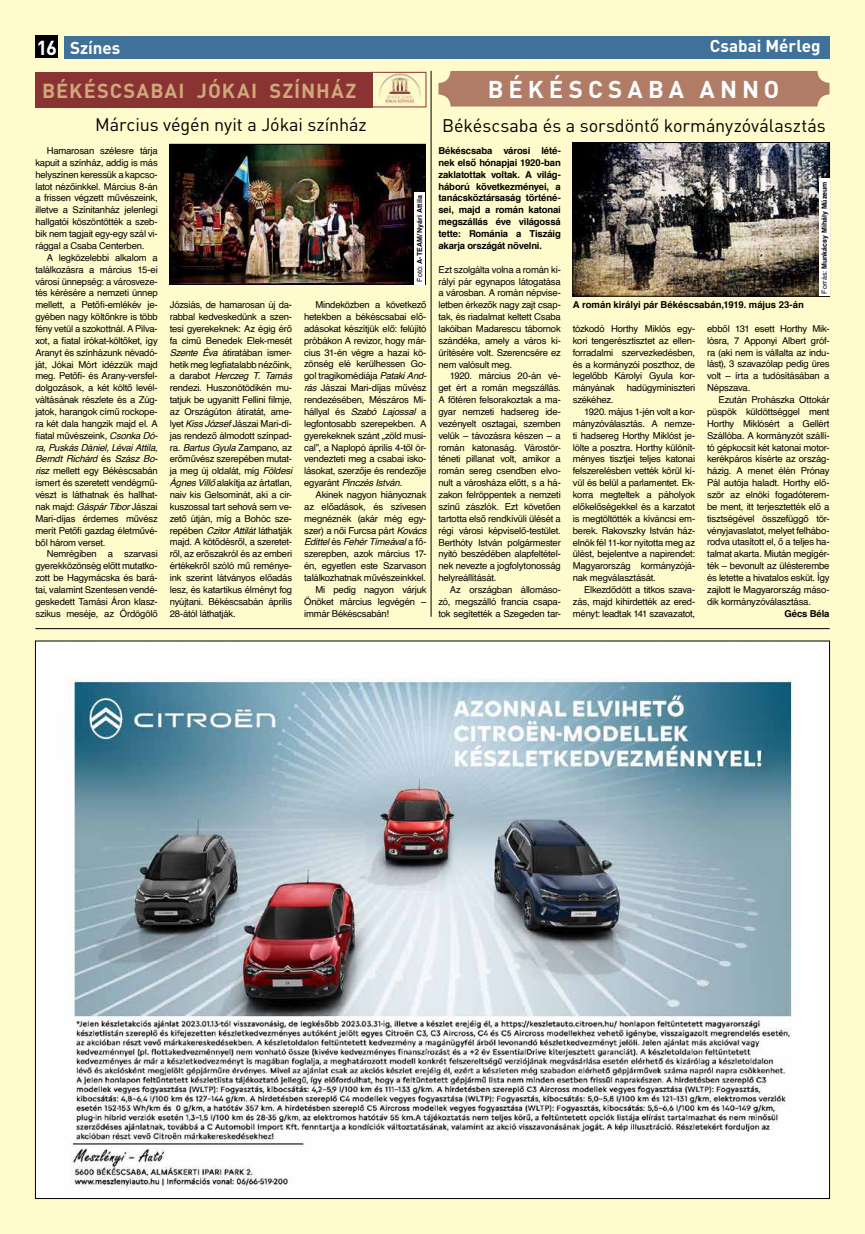
<style>
.page{position:relative;width:865px;height:1234px;background:#fff}
.page>*{position:absolute;margin:0;border:0;box-sizing:border-box;transform-origin:0 0}
.t1{font:700 24px "DIN Pro";letter-spacing:.21em;color:#fff}
.t2{font:700 20px "DIN Pro";letter-spacing:.05em;color:#cea87a}
.t3{font:18px "DIN Pro";letter-spacing:-.005em;color:#000}
.t4{font:700 17px "DIN Pro";color:#fff}
.t5{font:9.5px/11.9px "Helvetica";letter-spacing:-.02em;color:#000;text-align:justify}
.t6{font:700 9.5px/11.9px "Helvetica";letter-spacing:-.015em;color:#000;text-align:justify}
.t7{font:italic 9.5px "Helvetica";letter-spacing:-.025em;color:#000}
.t8{font:700 7px "Helvetica";color:#000}
.t9{font:700 7px "Helvetica";letter-spacing:.02em;color:#000}
.s1{font-size:20px}
.s2{font-style:italic}
.s3{font-weight:400}
.s4{font-style:normal}
</style>
<div class="page">
<div style="left:0;top:0;width:865px;height:1233px;background:#fffbcc"></div>
<div style="left:35px;top:35px;width:23px;height:23px;background:#000"></div>
<hr style="left:35px;top:628px;width:794px;height:1px;background:#000">
<div style="left:64px;top:36px;width:765px;height:23px;background:#407299"></div>
<div style="left:438px;top:71px;width:391px;height:35px;background:#b17c65;border-radius:12px"></div>
<div style="left:35px;top:72px;width:338px;height:35px;background:#8a3333"></div>
<img style="left:370px;top:70px;width:62px;height:37px">
<div style="left:370px;top:72px;width:56px;height:35px;border:1px solid #8a3333"></div>
<img style="left:37px;top:642px;width:791px;height:554px">
<img style="left:574px;top:144px;width:253px;height:150px">
<div style="left:572px;top:142px;width:257px;height:154px;border:1px solid #000"></div>
<hr style="left:431px;top:71px;width:1px;height:545px;background:#000">
<img style="left:172px;top:146px;width:251px;height:136px">
<div style="left:170px;top:144px;width:255px;height:140px;border:1px solid #000"></div>
<div style="left:414px;top:192px;width:11px;height:92px;background:#fff"></div>
<div style="left:818px;top:178px;width:11px;height:118px;background:#fff"></div>
<h3 class="t4" style="left:36px;top:36px;width:85px"><span class="s1">16</span> Színes</h3>
<h3 class="t4" style="left:710px;top:35px;width:112px">Csabai Mérleg</h3>
<h2 class="t2" style="left:42px;top:77px;width:316px">BÉKÉSCSABAI JÓKAI SZÍNHÁZ</h2>
<h1 class="t1" style="left:488px;top:73px;width:293px">BÉKÉSCSABA ANNO</h1>
<h3 class="t3" style="left:95px;top:112px;width:273px">Március végén nyit a Jókai színház</h3>
<p class="t5" style="left:35px;top:145px;width:124px;text-indent:11px">Hamarosan szélesre tárja kapuit a színház, addig is más helyszínen keressük a kapcso&shy;latot nézőinkkel. Március 8-án a frissen végzett művészeink, illetve a Színitanház jelenlegi hallgatói köszöntötték a szeb&shy;bik nem tagjait egy-egy szál vi&shy;rággal a Csaba Centerben.</p>
<p class="t5" style="left:35px;top:252px;width:124px;text-indent:11px">A legközelebbi alkalom a találkozásra a március 15-ei városi ünnepség: a városveze&shy;tés kérésére a nemzeti ünnep mellett, a Petőfi-emlékév je&shy;gyében nagy költőnkre is több fény vetül a szokottnál. A Pilva&shy;xot, a fiatal írókat-költőket, így Aranyt és színházunk névadó&shy;ját, Jókai Mórt idézzük majd meg. Petőfi- és Arany-versfel&shy;dolgozások, a két költő levél&shy;váltásának részlete és a Zúg&shy;jatok, harangok című rockope&shy;ra két dala hangzik majd el. A fiatal művészeink, <span class="s2">Csonka Dó&shy;ra, Puskás Dániel, Lévai Attila, Berndt Richárd</span> és <span class="s2">Szász Bo&shy;risz</span> mellett egy Békéscsabán ismert és szeretett vendégmű&shy;vészt is láthatnak és hallhat&shy;nak majd: <span class="s2">Gáspár Tibor</span> Jászai Mari-díjas érdemes művész merít Petőfi gazdag életművé&shy;ből három verset.</p>
<p class="t5" style="left:35px;top:548px;width:124px;text-indent:11px">Nemrégiben a szarvasi gyerekközönség előtt mutatko&shy;zott be Hagymácska és bará&shy;tai, valamint Szentesen vendé&shy;geskedett Tamási Áron klas - szikus meséje, az Ördögölő</p>
<p class="t9" style="left:414px;top:281px;width:88px;rotate:-90deg"><span class="s3">Fotó:</span> A-TEAM/Nyári Attila</p>
<p class="t5" style="left:170px;top:299px;width:124px">Józsiás, de hamarosan új da&shy;rabbal kedveskedünk a szen&shy;tesi gyerekeknek: Az égig érő fa című Benedek Elek-mesét <span class="s2">Szente Éva</span> átiratában ismer&shy;hetik meg legfiatalabb nézőink, a darabot <span class="s2">Herczeg T. Tamás </span>rendezi. Huszonötödikén mu&shy;tatjuk be ugyanitt Fellini filmje, az Országúton átiratát, ame&shy;lyet <span class="s2">Kiss József</span> Jászai Mari-dí&shy;jas rendező álmodott színpad&shy;ra. <span class="s2">Bartus Gyula</span> Zampano, az erőművész szerepében mutat&shy;ja meg új oldalát, míg <span class="s2">Földesi Ágnes Villő</span> alakítja az ártatlan, naiv kis Gelsominát, aki a cir&shy;kuszossal tart sehová sem ve&shy;zető útján, míg a Bohóc sze&shy;repében <span class="s2">Czitor Attilát</span> láthatják majd. A kötődésről, a szeretet&shy;ről, az erőszakról és az emberi értékekről szóló mű reménye&shy;ink szerint látványos előadás lesz, és katartikus élményt fog nyújtani. Békéscsabán április 28-ától láthatják.</p>
<p class="t5" style="left:304px;top:299px;width:124px;text-indent:11px">Mindeközben a következő hetekben a békéscsabai elő&shy;adásokat készítjük elő: felújító próbákon A revizor, hogy már&shy;cius 31-én végre a hazai kö&shy;zönség elé kerülhessen Go&shy;gol tragikomédiája <span class="s2">Pataki And&shy;rás</span> Jászai Mari-díjas művész rendezésében, Mészáros Mi&shy;hállyal és <span class="s2">Szabó Lajossal</span> a legfontosabb szerepekben. A gyerekeknek szánt „zöld musi&shy;cal”, a Naplopó április 4-től ör&shy;vendezteti meg a csabai isko&shy;lásokat, szerzője és rendezője egyaránt <span class="s2">Pinczés István.</span></p>
<p class="t5" style="left:315px;top:489px;width:112px">Akinek nagyon hiányoznak</p>
<p class="t5" style="left:304px;top:500px;width:124px">az előadások, és szívesen</p>
<p class="t5" style="left:304px;top:512px;width:124px">megnéznék (akár még egy-</p>
<p class="t5" style="left:304px;top:524px;width:124px">szer) a női Furcsa párt <span class="s2">Kovács</span></p>
<p class="t7" style="left:304px;top:534px;width:124px">Edittel <span class="s4">és</span> Fehér Tímeával <span class="s4">a fő-</span></p>
<p class="t5" style="left:304px;top:548px;width:124px">szerepben, azok március 17-</p>
<p class="t5" style="left:304px;top:560px;width:124px">én, egyetlen este Szarvason</p>
<p class="t5" style="left:304px;top:572px;width:123px">találkozhatnak művészeinkkel.</p>
<p class="t5" style="left:315px;top:583px;width:112px">Mi pedig nagyon várjuk</p>
<p class="t5" style="left:304px;top:595px;width:124px">Önöket március legvégén –</p>
<p class="t5" style="left:304px;top:607px;width:86px">immár Békéscsabán!</p>
<h3 class="t3" style="left:442px;top:113px;width:385px">Békéscsaba és a sorsdöntő kormányzóválasztás</h3>
<p class="t6" style="left:438px;top:145px;width:124px">Békéscsaba városi lété&shy;nek első hónapjai 1920-ban zaklatottak voltak. A világ&shy;háború következményei, a tanácsköztársaság történé&shy;sei, majd a román katonai megszállás éve világossá tette: Románia a Tiszáig akarja országát növelni.</p>
<p class="t5" style="left:438px;top:263px;width:124px">Ezt szolgálta volna a román ki&shy;rályi pár egynapos látogatása a városban. A román népvise&shy;letben érkezők nagy zajt csap&shy;tak, és riadalmat keltett Csaba lakóiban Madarescu tábornok szándéka, amely a város ki&shy;ürítésére volt. Szerencsére ez nem valósult meg.</p>
<p class="t5" style="left:438px;top:370px;width:124px;text-indent:11px">1920. március 20-án vé&shy;get ért a román megszállás.<br>A főtéren felsorakoztak a ma&shy;gyar nemzeti hadsereg ide&shy;vezényelt osztagai, szemben velük – távozásra készen – a román katonaság. Várostör&shy;téneti pillanat volt, amikor a román sereg csendben elvo&shy;nult a városháza előtt, s a há&shy;zakon felröppentek a nemzeti színű zászlók. Ezt követően tartotta első rendkívüli ülését a régi városi képviselő-testület.<br>Berthóty István polgármester nyitó beszédében alapfeltétel&shy;nek nevezte a jogfolytonosság helyreállítását.</p>
<p class="t5" style="left:438px;top:584px;width:124px;text-indent:11px">Az országban állomáso&shy;zó, megszálló francia csapa&shy;tok segítették a Szegeden tar-</p>
<p class="t6" style="left:573px;top:299px;width:233px">A román királyi pár Békéscsabán,1919. május 23-án</p>
<p class="t8" style="left:818px;top:293px;width:114px;rotate:-90deg"><span class="s3">Forrás:</span> Munkácsy Mihály Múzeum</p>
<p class="t5" style="left:573px;top:323px;width:124px">tózkodó Horthy Miklós egy&shy;kori tengerésztisztet az ellen&shy;forradalmi szervezkedésben, és a kormányzói poszthoz, de legelőbb Károlyi Gyula kor&shy;mányának</p>
<p class="t5" style="left:627px;top:382px;width:70px">hadügyminiszteri</p>
<p class="t5" style="left:573px;top:394px;width:42px">székéhez.</p>
<p class="t5" style="left:584px;top:406px;width:112px">1920. május 1-jén volt a kor-</p>
<p class="t5" style="left:573px;top:418px;width:124px">mányzóválasztás. A nemze-</p>
<p class="t5" style="left:573px;top:429px;width:124px">ti hadsereg Horthy Miklóst je-</p>
<p class="t5" style="left:573px;top:441px;width:124px">lölte a posztra. Horthy különít-</p>
<p class="t5" style="left:573px;top:453px;width:124px">ményes tisztjei teljes katonai</p>
<p class="t5" style="left:573px;top:465px;width:124px">felszerelésben vették körül kí-</p>
<p class="t5" style="left:573px;top:477px;width:124px">vül és belül a parlamentet. Ek-</p>
<p class="t5" style="left:573px;top:489px;width:124px">korra megteltek a páholyok</p>
<p class="t5" style="left:573px;top:501px;width:124px">előkelőségekkel és a karzatot</p>
<p class="t5" style="left:573px;top:512px;width:124px">is megtöltötték a kíváncsi em-</p>
<p class="t5" style="left:573px;top:524px;width:124px">berek. Rakovszky István ház-</p>
<p class="t5" style="left:573px;top:536px;width:124px">elnök fél 11-kor nyitotta meg az</p>
<p class="t5" style="left:573px;top:548px;width:124px">ülést, bejelentve a napirendet:</p>
<p class="t5" style="left:573px;top:560px;width:124px">Magyarország kormányzójá-</p>
<p class="t5" style="left:573px;top:572px;width:84px">nak megválasztását.</p>
<p class="t5" style="left:584px;top:584px;width:112px">Elkezdődött a titkos szava-</p>
<p class="t5" style="left:573px;top:595px;width:124px">zás, majd kihirdették az ered-</p>
<p class="t5" style="left:573px;top:607px;width:124px">ményt: leadtak 141 szavazatot,</p>
<p class="t5" style="left:707px;top:323px;width:124px">ebből 131 esett Horthy Mik&shy;lósra, 7 Apponyi Albert gróf&shy;ra (aki nem is vállalta az indu&shy;lást), 3 szavazólap pedig üres volt – írta a tudósításában a Népszava.</p>
<p class="t5" style="left:707px;top:394px;width:124px;text-indent:11px">Ezután Prohászka Ottokár püspök küldöttséggel ment Horthy Miklósért a Gellért Szállóba. A kormányzót szállí&shy;tó gépkocsit két katonai motor&shy;kerékpáros kísérte az ország&shy;házig. A menet élén Prónay Pál autója haladt. Horthy elő&shy;ször az elnöki fogadóterem&shy;be ment, itt terjesztették elő a tisztségével összefüggő tör&shy;vényjavaslatot, melyet felhábo&shy;rodva utasított el, ő a teljes ha&shy;talmat akarta. Miután megígér&shy;ték – bevonult az ülésterembe és letette a hivatalos esküt. Így zajlott le Magyarország máso&shy;dik kormányzóválasztása.</p>
<p class="t6" style="left:784px;top:607px;width:46px">Gécs Béla</p>
</div>
